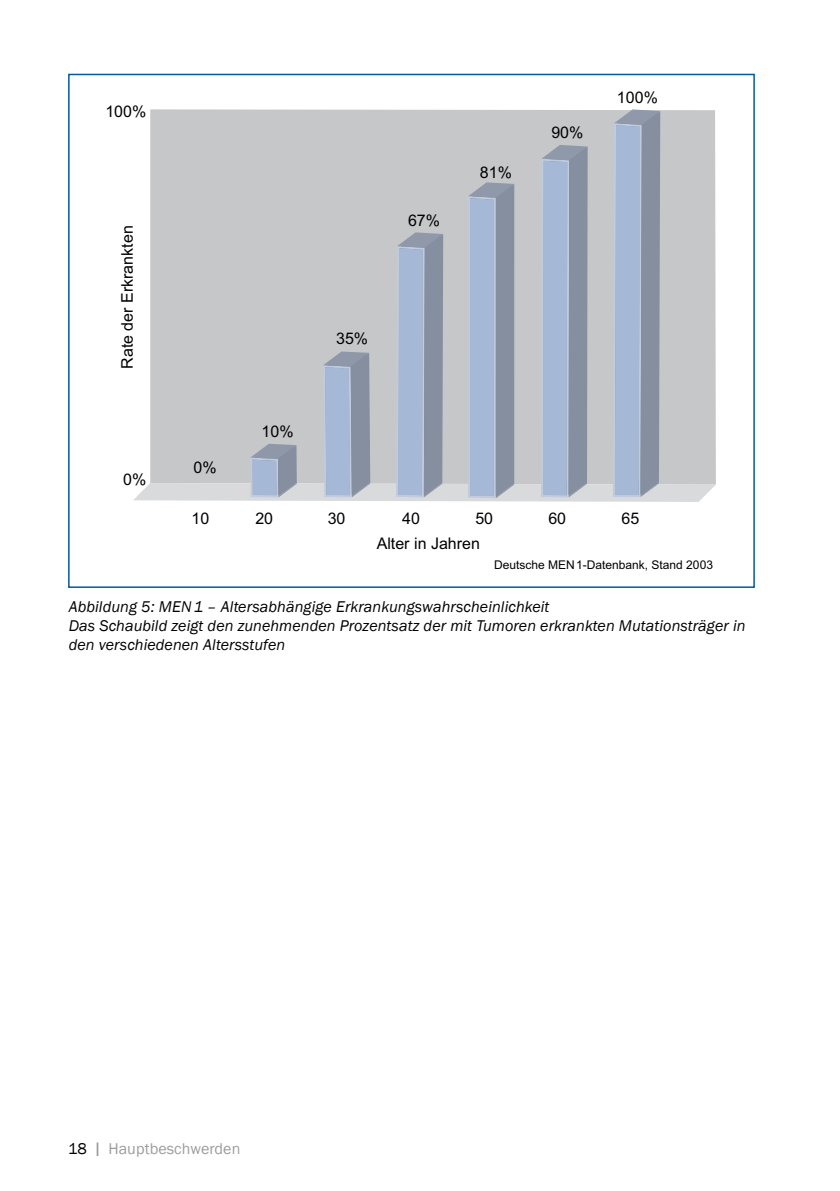
<style>
.page{position:relative;width:840px;height:1191px;background:#fff}
.page>*{position:absolute;margin:0;border:0;box-sizing:border-box;transform-origin:0 0}
.t1{font:italic 16px/19.2px "Franklin Gothic";letter-spacing:.005em;color:#000}
.t2{font:16px "Arial";color:#000}
.t3{font:16px "Franklin Gothic";letter-spacing:.005em;color:#9c9d9f}
.t4{font:12px "Arial";color:#000}
.s1{color:#000}
.s2{font-size:20px}
</style>
<div class="page">
<svg style="left:133px;top:109px;width:582px;height:393px;background:#bbc0c8"></svg>
<div style="left:68px;top:74px;width:686px;height:514px;border:2px solid #005aa2"></div>
<p class="t2" style="left:105px;top:101px;width:42px">100%</p>
<p class="t2" style="left:117px;top:369px;width:145px;rotate:-90deg">Rate der Erkrankten</p>
<p class="t2" style="left:123px;top:469px;width:25px">0%</p>
<p class="t2" style="left:193px;top:457px;width:25px">0%</p>
<p class="t2" style="left:261px;top:420px;width:34px">10%</p>
<p class="t2" style="left:408px;top:210px;width:34px">67%</p>
<p class="t2" style="left:479px;top:161px;width:34px">81%</p>
<p class="t2" style="left:551px;top:122px;width:34px">90%</p>
<p class="t2" style="left:616px;top:87px;width:42px">100%</p>
<p class="t2" style="left:336px;top:328px;width:34px">35%</p>
<p class="t2" style="left:191px;top:508px;width:19px">10</p>
<p class="t2" style="left:255px;top:508px;width:19px">20</p>
<p class="t2" style="left:327px;top:508px;width:19px">30</p>
<p class="t2" style="left:402px;top:508px;width:19px">40</p>
<p class="t2" style="left:475px;top:508px;width:19px">50</p>
<p class="t2" style="left:548px;top:508px;width:19px">60</p>
<p class="t2" style="left:621px;top:508px;width:19px">65</p>
<p class="t2" style="left:376px;top:533px;width:105px">Alter in Jahren</p>
<p class="t4" style="left:494px;top:557px;width:220px">Deutsche MEN1-Datenbank, Stand 2003</p>
<p class="t1" style="left:69px;top:597px;width:677px">Abbildung 5: MEN1 – Altersabhängige Erkrankungswahrscheinlichkeit<br>Das Schaubild zeigt den zunehmenden Prozentsatz der mit Tumoren erkrankten Mutationsträger in den verschiedenen Altersstufen</p>
<p class="t3" style="left:68px;top:1138px;width:174px"><span class="s1">18</span> <span class="s2">I</span> Hauptbeschwerden</p>
</div>
